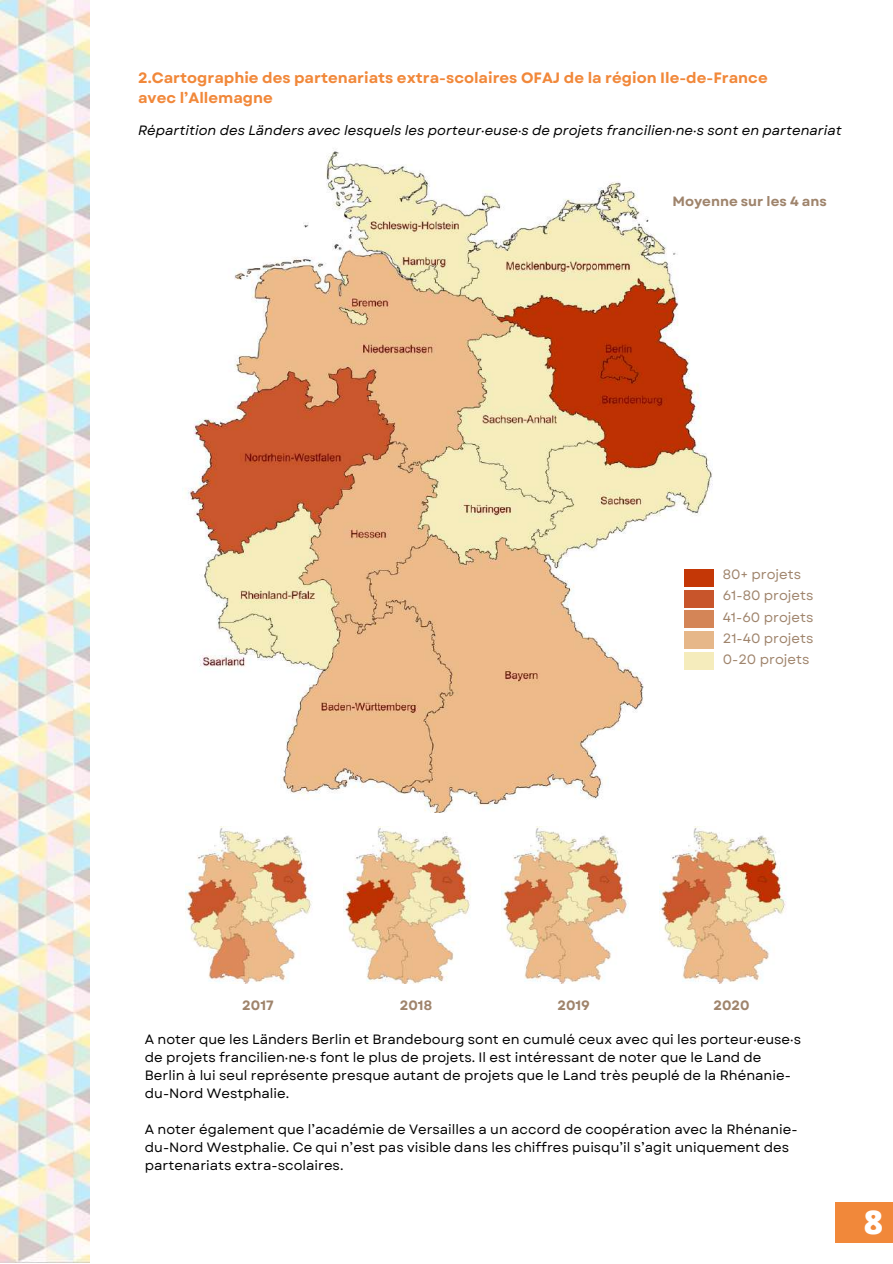
<style>
.page{position:relative;width:893px;height:1264px;background:#fff}
.page>*{position:absolute;margin:0;border:0;box-sizing:border-box;transform-origin:0 0}
.t1{font:800 33px "Open Sans";color:#fff}
.t2{font:700 15px/20.2px "Garet";color:#f1883a}
.t3{font:13.5px/18px "Garet";color:#000}
.t4{font:italic 13.5px "Garet";color:#000}
.t5{font:13.5px/21.3px "Garet";color:#9f846c}
.t6{font:700 13.5px "Garet";color:#9f846c}
</style>
<div class="page">
<img style="left:0;top:0;width:89px;height:1262px">
<img style="left:182px;top:151px;width:532px;height:662px">
<img style="left:186px;top:826px;width:126px;height:157px">
<img style="left:343px;top:826px;width:128px;height:157px">
<img style="left:501px;top:826px;width:128px;height:157px">
<img style="left:659px;top:826px;width:127px;height:157px">
<div style="left:684px;top:568px;width:29px;height:18px;background:#c43706"></div>
<div style="left:684px;top:589px;width:29px;height:18px;background:#c8552b"></div>
<div style="left:684px;top:610px;width:29px;height:18px;background:#d48557"></div>
<div style="left:684px;top:631px;width:29px;height:18px;background:#e6b789"></div>
<div style="left:684px;top:652px;width:29px;height:18px;background:#f5ecbc"></div>
<div style="left:835px;top:1202px;width:57px;height:40px;background:#f1883a"></div>
<p class="t2" style="left:138px;top:67px;width:631px">2.Cartographie des partenariats extra-scolaires OFAJ de la région Ile-de-France avec l’Allemagne</p>
<p class="t4" style="left:138px;top:121px;width:705px">Répartition des Länders avec lesquels les porteur·euse·s de projets francilien·ne·s sont en partenariat</p>
<p class="t6" style="left:672px;top:191px;width:156px">Moyenne sur les 4 ans</p>
<p class="t5" style="left:722px;top:563px;width:92px">80+ projets<br>61-80 projets<br>41-60 projets<br>21-40 projets<br>0-20 projets</p>
<p class="t6" style="left:242px;top:995px;width:33px">2017</p>
<p class="t6" style="left:400px;top:995px;width:34px">2018</p>
<p class="t6" style="left:557px;top:995px;width:34px">2019</p>
<p class="t6" style="left:713px;top:995px;width:38px">2020</p>
<p class="t3" style="left:145px;top:1030px;width:657px">A noter que les Länders Berlin et Brandebourg sont en cumulé ceux avec qui les porteur·euse·s de projets francilien·ne·s font le plus de projets. Il est intéressant de noter que le Land de Berlin à lui seul représente presque autant de projets que le Land très peuplé de la Rhénanie&shy;du-Nord Westphalie.</p>
<p class="t3" style="left:145px;top:1120px;width:654px">A noter également que l’académie de Versailles a un accord de coopération avec la Rhénanie&shy;du-Nord Westphalie. Ce qui n’est pas visible dans les chiffres puisqu’il s’agit uniquement des partenariats extra-scolaires.</p>
<h1 class="t1" style="left:863px;top:1198px;width:21px">8</h1>
</div>
